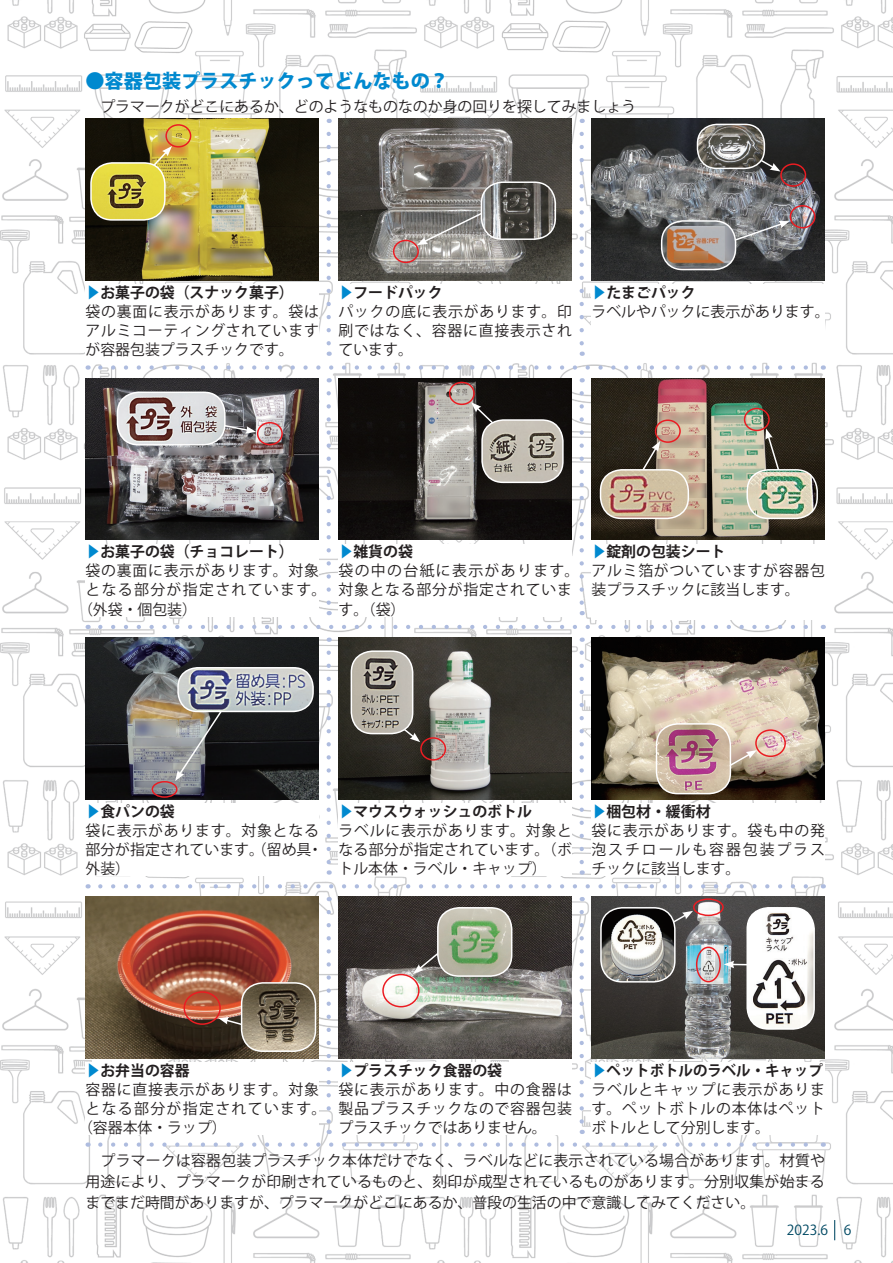
<style>
.page{position:relative;width:893px;height:1263px;background:#fff}
.page>*{position:absolute;margin:0;border:0;box-sizing:border-box;transform-origin:0 0}
.t1{font:800 19.2px "Koz Go Pro";color:#0089cf}
.t2{font:14.85px/19.2px "Koz Go Pro";letter-spacing:.05em;color:#231f20}
.t3{font:14.85px/19.2px "Koz Go Pro";color:#231f20}
.t4{font:14.85px/19.2px "Koz Go Pro";letter-spacing:.015em;color:#231f20}
.t5{font:14.85px "Koz Go Pro";letter-spacing:.09em;color:#231f20}
.t6{font:700 14.85px "Koz Go Pro";color:#231f20}
.t7{font:13.8px "Koz Go Pro";color:#004963}
.s1{color:#0089cf}
.s2{font-weight:700}
.s3{font-weight:400;color:#0089cf}
</style>
<div class="page">
<img style="left:0;top:0;width:893px;height:1263px">
<div style="left:85px;top:285px;width:234px;height:72px;background:#fff"></div>
<div style="left:85px;top:544px;width:234px;height:72px;background:#fff"></div>
<div style="left:85px;top:1063px;width:234px;height:72px;background:#fff"></div>
<div style="left:85px;top:803px;width:234px;height:73px;background:#fff"></div>
<div style="left:338px;top:285px;width:234px;height:72px;background:#fff"></div>
<div style="left:338px;top:544px;width:234px;height:72px;background:#fff"></div>
<div style="left:338px;top:803px;width:234px;height:73px;background:#fff"></div>
<div style="left:338px;top:1063px;width:234px;height:72px;background:#fff"></div>
<div style="left:591px;top:285px;width:234px;height:72px;background:#fff"></div>
<div style="left:591px;top:544px;width:234px;height:76px;background:#fff"></div>
<div style="left:591px;top:803px;width:234px;height:73px;background:#fff"></div>
<div style="left:591px;top:1063px;width:234px;height:72px;background:#fff"></div>
<svg style="left:100px;top:365px;width:716px;height:5px"></svg>
<svg style="left:327px;top:134px;width:4px;height:222px"></svg>
<svg style="left:327px;top:393px;width:4px;height:222px"></svg>
<svg style="left:580px;top:393px;width:4px;height:222px"></svg>
<svg style="left:327px;top:653px;width:4px;height:222px"></svg>
<svg style="left:580px;top:653px;width:4px;height:222px"></svg>
<svg style="left:327px;top:912px;width:4px;height:222px"></svg>
<svg style="left:580px;top:912px;width:4px;height:222px"></svg>
<svg style="left:580px;top:134px;width:4px;height:222px"></svg>
<svg style="left:100px;top:625px;width:716px;height:4px"></svg>
<svg style="left:100px;top:884px;width:716px;height:4px"></svg>
<svg style="left:100px;top:1142px;width:716px;height:5px"></svg>
<img style="left:591px;top:378px;width:234px;height:162px">
<div style="left:655px;top:419px;width:26px;height:24px;border:1px solid #eb1c22;border-radius:50%"></div>
<div style="left:744px;top:408px;width:26px;height:23px;border:1px solid #eb1c22;border-radius:50%"></div>
<svg style="left:635px;top:441px;width:25px;height:28px"></svg>
<svg style="left:765px;top:428px;width:16px;height:41px"></svg>
<img style="left:600px;top:470px;width:88px;height:48px">
<div style="left:600px;top:469px;width:89px;height:50px;border:1px solid #fff;border-radius:21px"></div>
<img style="left:747px;top:470px;width:70px;height:48px">
<div style="left:746px;top:469px;width:72px;height:50px;border:1px solid #fff;border-radius:21px"></div>
<img style="left:338px;top:119px;width:234px;height:161px">
<div style="left:393px;top:240px;width:26px;height:23px;border:1px solid #eb1c22;border-radius:50%"></div>
<svg style="left:417px;top:209px;width:71px;height:36px"></svg>
<img style="left:481px;top:182px;width:74px;height:57px">
<div style="left:481px;top:181px;width:75px;height:59px;border:1px solid #fff;border-radius:21px"></div>
<img style="left:338px;top:378px;width:234px;height:162px">
<div style="left:449px;top:382px;width:26px;height:23px;border:1px solid #eb1c22;border-radius:50%"></div>
<svg style="left:471px;top:402px;width:57px;height:55px"></svg>
<img style="left:482px;top:420px;width:81px;height:62px">
<div style="left:481px;top:419px;width:83px;height:64px;border:1px solid #fff;border-radius:21px"></div>
<img style="left:85px;top:897px;width:234px;height:161px">
<div style="left:184px;top:991px;width:37px;height:34px;border:1px solid #eb1c22;border-radius:50%"></div>
<svg style="left:218px;top:1017px;width:24px;height:23px"></svg>
<img style="left:242px;top:983px;width:73px;height:68px">
<div style="left:241px;top:982px;width:75px;height:70px;border:1px solid #fff;border-radius:21px"></div>
<img style="left:338px;top:897px;width:234px;height:161px">
<div style="left:382px;top:974px;width:38px;height:33px;border:1px solid #eb1c22;border-radius:50%"></div>
<svg style="left:413px;top:923px;width:25px;height:51px"></svg>
<img style="left:438px;top:908px;width:74px;height:68px">
<div style="left:437px;top:907px;width:75px;height:70px;border:1px solid #fff;border-radius:21px"></div>
<img style="left:591px;top:897px;width:234px;height:161px">
<div style="left:693px;top:898px;width:31px;height:18px;border:1px solid #eb1c22;border-radius:50%"></div>
<div style="left:696px;top:946px;width:25px;height:36px;border:1px solid #eb1c22;border-radius:50%"></div>
<svg style="left:724px;top:961px;width:22px;height:7px"></svg>
<svg style="left:675px;top:911px;width:18px;height:31px"></svg>
<img style="left:601px;top:908px;width:74px;height:74px">
<div style="left:600px;top:907px;width:76px;height:75px;border:1px solid #fff;border-radius:21px"></div>
<img style="left:747px;top:908px;width:67px;height:121px">
<div style="left:746px;top:907px;width:69px;height:123px;border:1px solid #fff;border-radius:21px"></div>
<img style="left:591px;top:637px;width:234px;height:162px">
<div style="left:755px;top:729px;width:31px;height:28px;border:1px solid #eb1c22;border-radius:50%"></div>
<svg style="left:730px;top:750px;width:27px;height:31px"></svg>
<img style="left:656px;top:724px;width:74px;height:70px">
<div style="left:656px;top:723px;width:75px;height:71px;border:1px solid #fff;border-radius:21px"></div>
<img style="left:338px;top:637px;width:234px;height:162px">
<div style="left:420px;top:737px;width:26px;height:24px;border:1px solid #eb1c22;border-radius:50%"></div>
<svg style="left:372px;top:703px;width:48px;height:39px"></svg>
<img style="left:351px;top:651px;width:62px;height:82px">
<div style="left:351px;top:650px;width:62px;height:84px;border:1px solid #fff;border-radius:21px"></div>
<img style="left:85px;top:119px;width:234px;height:161px">
<div style="left:165px;top:124px;width:26px;height:24px;border:1px solid #eb1c22;border-radius:50%"></div>
<svg style="left:117px;top:146px;width:55px;height:58px"></svg>
<img style="left:91px;top:163px;width:74px;height:57px">
<div style="left:90px;top:162px;width:76px;height:59px;border:1px solid #fff;border-radius:21px"></div>
<img style="left:85px;top:378px;width:234px;height:162px">
<div style="left:257px;top:422px;width:26px;height:23px;border:1px solid #eb1c22;border-radius:50%"></div>
<svg style="left:225px;top:415px;width:31px;height:19px"></svg>
<img style="left:117px;top:392px;width:108px;height:53px">
<div style="left:117px;top:392px;width:109px;height:54px;border:1px solid #fff;border-radius:21px"></div>
<img style="left:85px;top:637px;width:234px;height:162px">
<div style="left:152px;top:781px;width:26px;height:17px;border:1px solid #eb1c22;border-radius:50%"></div>
<svg style="left:175px;top:680px;width:67px;height:101px"></svg>
<img style="left:178px;top:668px;width:135px;height:43px">
<div style="left:177px;top:667px;width:137px;height:45px;border:1px solid #fff;border-radius:20px"></div>
<img style="left:591px;top:119px;width:234px;height:161px">
<div style="left:780px;top:163px;width:26px;height:24px;border:1px solid #eb1c22;border-radius:50%"></div>
<div style="left:790px;top:205px;width:26px;height:23px;border:1px solid #eb1c22;border-radius:50%"></div>
<svg style="left:735px;top:221px;width:55px;height:27px"></svg>
<svg style="left:727px;top:140px;width:53px;height:32px"></svg>
<img style="left:662px;top:221px;width:73px;height:49px">
<div style="left:661px;top:220px;width:75px;height:50px;border:1px solid #fff;border-radius:21px"></div>
<img style="left:697px;top:124px;width:67px;height:44px">
<div style="left:697px;top:124px;width:68px;height:45px;border:1px solid #fff;border-radius:20px"></div>
<svg style="left:834px;top:1220px;width:1px;height:20px"></svg>
<p class="t1" style="left:85px;top:68px;width:365px">●容器包装プラスチックってどんなもの？</p>
<p class="t3" style="left:85px;top:97px;width:552px">　プラマークがどこにあるか、どのようなものなのか身の回りを探してみましょう</p>
<p class="t2" style="left:85px;top:283px;width:235px"><span class="s1">▶</span><span class="s2">お菓子の袋（スナック菓子）<br></span>袋の裏面に表示があります。袋はアルミコーティングされていますが容器包装プラスチックです。</p>
<p class="t2" style="left:338px;top:283px;width:235px"><span class="s1">▶</span><span class="s2">フードパック<br></span>パックの底に表示があります。印刷ではなく、容器に直接表示されています。</p>
<p class="t3" style="left:591px;top:283px;width:240px"><span class="s1">▶</span><span class="s2">たまごパック<br></span>ラベルやパックに表示があります。</p>
<p class="t6" style="left:85px;top:542px;width:210px"><span class="s3">▶</span>お菓子の袋（チョコレート）</p>
<p class="t2" style="left:85px;top:562px;width:235px">袋の裏面に表示があります。対象</p>
<p class="t5" style="left:85px;top:580px;width:242px">となる部分が指定されています。</p>
<p class="t2" style="left:78px;top:600px;width:121px">（外袋・個包装）</p>
<p class="t2" style="left:338px;top:542px;width:242px"><span class="s1">▶</span><span class="s2">雑貨の袋<br></span>袋の中の台紙に表示があります。対象となる部分が指定されています。（袋）</p>
<p class="t2" style="left:591px;top:542px;width:235px"><span class="s1">▶</span><span class="s2">錠剤の包装シート<br></span>アルミ箔がついていますが容器包装プラスチックに該当します。</p>
<p class="t3" style="left:85px;top:802px;width:239px"><span class="s1">▶</span><span class="s2">食パンの袋<br></span>袋に表示があります。対象となる部分が指定されています。（留め具・外装）</p>
<p class="t4" style="left:338px;top:802px;width:235px"><span class="s1">▶</span><span class="s2">マウスウォッシュのボトル<br></span>ラベルに表示があります。対象となる部分が指定されています。（ボトル本体・ラベル・キャップ）</p>
<p class="t2" style="left:591px;top:802px;width:235px"><span class="s1">▶</span><span class="s2">梱包材・緩衝材<br></span>袋に表示があります。袋も中の発泡スチロールも容器包装プラスチックに該当します。</p>
<p class="t2" style="left:591px;top:1061px;width:235px"><span class="s1">▶</span><span class="s2">ペットボトルのラベル・キャップ</span>ラベルとキャップに表示があります。ペットボトルの本体はペットボトルとして分別します。</p>
<p class="t2" style="left:85px;top:1150px;width:741px;line-height:21.3px;text-align:justify">　プラマークは容器包装プラスチック本体だけでなく、ラベルなどに表示されている場合があります。材質や用途により、プラマークが印刷されているものと、刻印が成型されているものがあります。分別収集が始まるまでまだ時間がありますが、プラマークがどこにあるか、普段の生活の中で意識してみてください。</p>
<p class="t7" style="left:787px;top:1221px;width:66px">2023.6 6</p>
<p class="t2" style="left:338px;top:1061px;width:235px"><span class="s1">▶</span><span class="s2">プラスチック食器の袋<br></span>袋に表示があります。中の食器は製品プラスチックなので容器包装プラスチックではありません。</p>
<p class="t6" style="left:85px;top:1061px;width:106px"><span class="s3">▶</span>お弁当の容器</p>
<p class="t2" style="left:85px;top:1080px;width:235px">容器に直接表示があります。対象</p>
<p class="t5" style="left:85px;top:1099px;width:242px">となる部分が指定されています。</p>
<p class="t2" style="left:78px;top:1119px;width:150px">（容器本体・ラップ）</p>
</div>
